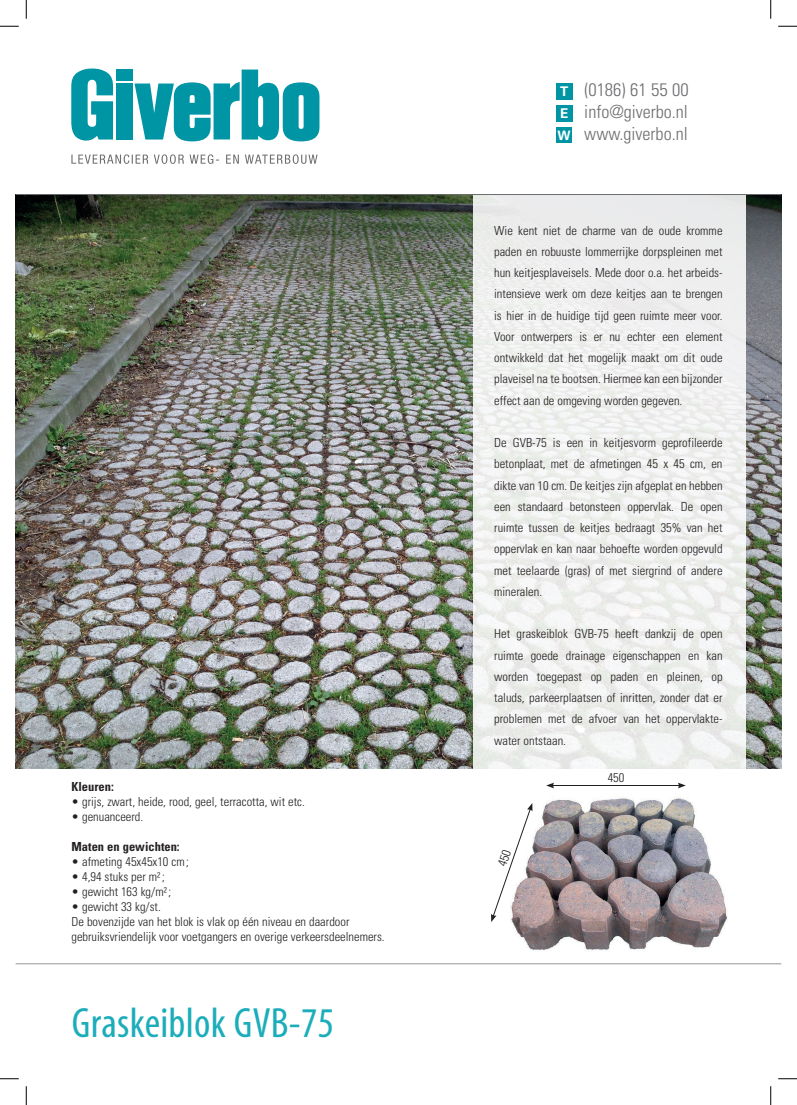
<style>
.page{position:relative;width:797px;height:1105px;background:#fff}
.page>*{position:absolute;margin:0;border:0;box-sizing:border-box;transform-origin:0 0}
.t1{font:condensed 42.5px "Myriad";letter-spacing:.01em;color:#1cadba}
.t2{font:300 condensed 18px/21.6px "Univers";color:#6c6d70;text-align:justify}
.t3{font:700 13.5px "Univers LT Std";color:#fff}
.t4{font:700 13.38px "Univers LT Std";color:#fff}
.t5{font:700 13px "Univers LT Std";color:#fff}
.t6{font:300 condensed 12.5px/21.2px "Univers";color:#231f20;text-align:justify}
.t7{font:300 condensed 12.5px/15px "Univers";color:#242021}
.t8{font:700 condensed 12.5px "Univers";color:#242021}
</style>
<div class="page">
<img style="left:16px;top:195px;width:765px;height:574px">
<div style="left:473px;top:189px;width:273px;height:580px;background:#eeefee"></div>
<hr style="left:16px;top:194px;width:765px;height:1px;background:#6c6d70">
<hr style="left:16px;top:963px;width:765px;height:1px;background:#939598">
<div style="left:117px;top:70px;width:16px;height:11px;background:#0095a4"></div>
<div style="left:117px;top:84px;width:16px;height:56px;background:#0095a4"></div>
<svg style="left:134px;top:70px;width:185px;height:71px"></svg>
<svg style="left:71px;top:69px;width:42px;height:72px"></svg>
<svg style="left:71px;top:154px;width:246px;height:10px"></svg>
<div style="left:556px;top:105px;width:16px;height:16px;background:#0095a4"></div>
<div style="left:556px;top:127px;width:16px;height:16px;background:#0095a4"></div>
<div style="left:556px;top:83px;width:16px;height:16px;background:#0095a4"></div>
<img style="left:512px;top:788px;width:215px;height:163px">
<hr style="left:552px;top:785px;width:128px;height:1px;background:#231f20">
<svg style="left:546px;top:783px;width:8px;height:5px"></svg>
<svg style="left:678px;top:783px;width:7px;height:5px"></svg>
<svg style="left:0;top:25px;width:19px;height:2px"></svg>
<svg style="left:778px;top:25px;width:19px;height:2px"></svg>
<svg style="left:0;top:1078px;width:19px;height:1px"></svg>
<svg style="left:778px;top:1078px;width:19px;height:1px"></svg>
<svg style="left:25px;top:0;width:2px;height:19px"></svg>
<svg style="left:25px;top:1086px;width:2px;height:19px"></svg>
<svg style="left:770px;top:0;width:1px;height:19px"></svg>
<svg style="left:770px;top:1086px;width:1px;height:19px"></svg>
<svg style="left:491px;top:803px;width:41px;height:119px"></svg>
<p class="t8" style="left:71px;top:779px;width:44px">Kleuren:</p>
<p class="t7" style="left:71px;top:794px;width:235px">• grijs, zwart, heide, rood, geel, terracotta, wit etc.</p>
<p class="t7" style="left:71px;top:809px;width:73px">• genuanceerd.</p>
<p class="t8" style="left:71px;top:839px;width:110px">Maten en gewichten:</p>
<p class="t7" style="left:71px;top:854px;width:119px">• afmeting 45x45x10 cm;</p>
<p class="t7" style="left:71px;top:869px;width:95px">• 4,94 stuks per m²;</p>
<p class="t7" style="left:71px;top:884px;width:101px">• gewicht 163 kg/m²;</p>
<p class="t7" style="left:71px;top:899px;width:315px">• gewicht 33 kg/st.<br>De bovenzijde van het blok is vlak op één niveau en daardoor gebruiksvriendelijk voor voetgangers en overige verkeersdeelnemers.</p>
<h1 class="t1" style="left:72px;top:1002px;width:264px">Graskeiblok GVB-75</h1>
<p class="t4" style="left:560px;top:83px;width:10px">T</p>
<p class="t3" style="left:560px;top:105px;width:10px">E</p>
<p class="t5" style="left:557px;top:127px;width:15px">W</p>
<h2 class="t2" style="left:584px;top:79px;width:106px">(0186) 61 55 00 info@giverbo.nl www.giverbo.nl</h2>
<p class="t6" style="left:494px;top:220px;width:230px">Wie kent niet de charme van de oude kromme paden en robuuste lommerrijke dorpspleinen met hun keitjesplaveisels. Mede door o.a. het arbeids&shy;intensieve werk om deze keitjes aan te brengen is hier in de huidige tijd geen ruimte meer voor.<br>Voor ontwerpers is er nu echter een element ontwikkeld dat het mogelijk maakt om dit oude plaveisel na te bootsen. Hiermee kan een bijzonder effect aan de omgeving worden gegeven.</p>
<p class="t6" style="left:494px;top:432px;width:230px">De GVB-75 is een in keitjesvorm geprofileerde betonplaat, met de afmetingen 45 x 45 cm, en dikte van 10 cm. De keitjes zijn afgeplat en hebben een standaard betonsteen oppervlak. De open ruimte tussen de keitjes bedraagt 35% van het oppervlak en kan naar behoefte worden opgevuld met teelaarde (gras) of met siergrind of andere mineralen.</p>
<p class="t6" style="left:494px;top:623px;width:230px">Het graskeiblok GVB-75 heeft dankzij de open ruimte goede drainage eigenschappen en kan worden toegepast op paden en pleinen, op taluds, parkeerplaatsen of inritten, zonder dat er problemen met de afvoer van het oppervlakte&shy;water ontstaan.</p>
<p class="t6" style="left:607px;top:767px;width:18px">450</p>
</div>
